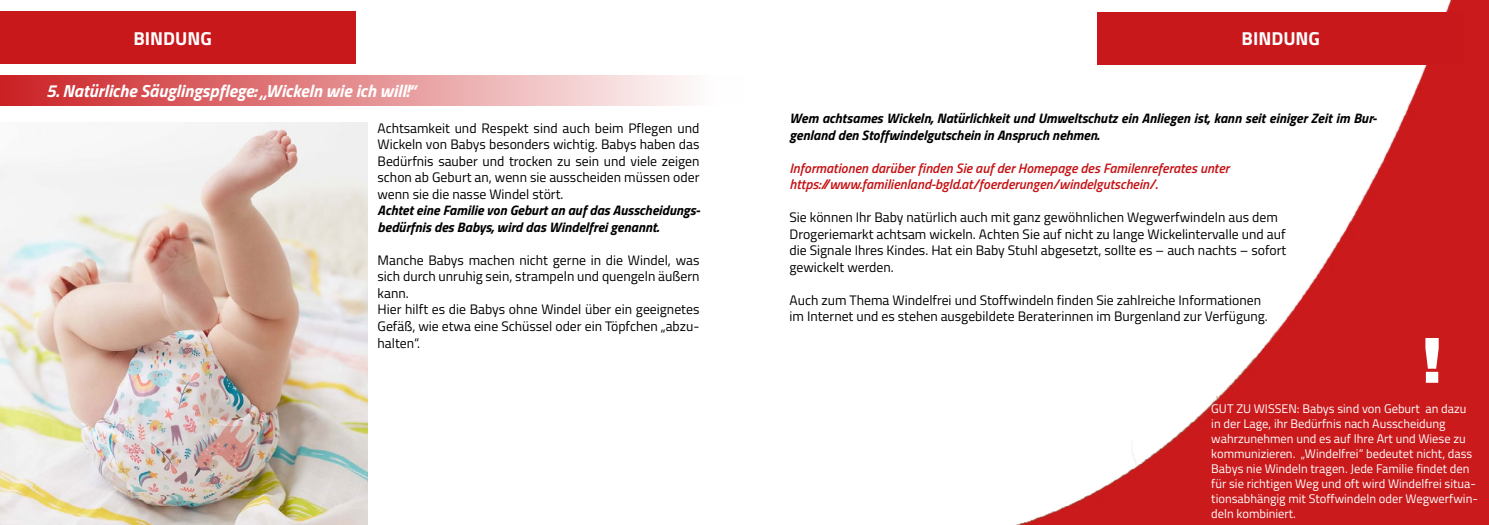
<style>
.page{position:relative;width:1489px;height:525px;background:#fff}
.page>*{position:absolute;margin:0;border:0;box-sizing:border-box;transform-origin:0 0}
.t1{font:900 62.5px "Arial";color:#fff}
.t2{font:700 18.75px "Titillium";color:#fff}
.t3{font:italic 700 17.5px "Titillium";color:#fff}
.t4{font:13.75px/16.5px "Titillium";color:#000}
.t5{font:italic 700 13.75px/16.5px "Titillium";color:#000}
.t6{font:italic 600 13.75px/16.5px "Titillium";color:#c51315}
.t7{font:12.5px/15px "Titillium";color:#fff}
</style>
<div class="page">
<img style="left:1019px;top:0;width:469px;height:524px">
<div style="left:1097px;top:12px;width:366px;height:52px;background:#c9181c"></div>
<div style="left:0;top:12px;width:356px;height:52px;background:#c9181c"></div>
<div style="left:0;top:75px;width:744px;height:30px;background:linear-gradient(to right,#cb2024,#fff)"></div>
<img style="left:0;top:122px;width:367px;height:402px">
<h2 class="t2" style="left:133px;top:24px;width:80px">BINDUNG</h2>
<p class="t3" style="left:46px;top:77px;width:370px">5. Natürliche Säuglingspflege: „Wickeln wie ich will!“</p>
<p class="t4" style="left:377px;top:119px;width:323px;text-align:justify">Achtsamkeit und Respekt sind auch beim Pflegen und Wickeln von Babys besonders wichtig. Babys haben das Bedürfnis sauber und trocken zu sein und viele zeigen schon ab Geburt an, wenn sie ausscheiden müssen oder wenn sie die nasse Windel stört.</p>
<p class="t5" style="left:377px;top:201px;width:324px">Achtet eine Familie von Geburt an auf das Ausscheidungs&shy;bedürfnis des Babys, wird das Windelfrei genannt.</p>
<p class="t4" style="left:377px;top:251px;width:323px">Manche Babys machen nicht gerne in die Windel, was sich durch unruhig sein, strampeln und quengeln äußern kann.<br>Hier hilft es die Babys ohne Windel über ein geeignetes Gefäß, wie etwa eine Schüssel oder ein Töpfchen „abzu&shy;halten“.</p>
<h2 class="t2" style="left:1241px;top:24px;width:80px">BINDUNG</h2>
<p class="t5" style="left:789px;top:109px;width:589px">Wem achtsames Wickeln, Natürlichkeit und Umweltschutz ein Anliegen ist, kann seit einiger Zeit im Bur&shy;genland den Stoffwindelgutschein in Anspruch nehmen.</p>
<p class="t6" style="left:789px;top:159px;width:441px">Informationen darüber finden Sie auf der Homepage des Familenreferates unter https://www.familienland-bgld.at/foerderungen/windelgutschein/.</p>
<p class="t4" style="left:789px;top:208px;width:498px">Sie können Ihr Baby natürlich auch mit ganz gewöhnlichen Wegwerfwindeln aus dem Drogeriemarkt achtsam wickeln. Achten Sie auf nicht zu lange Wickelintervalle und auf die Signale Ihres Kindes. Hat ein Baby Stuhl abgesetzt, sollte es – auch nachts – sofort gewickelt werden.</p>
<p class="t4" style="left:789px;top:291px;width:480px">Auch zum Thema Windelfrei und Stoffwindeln finden Sie zahlreiche Informationen im Internet und es stehen ausgebildete Beraterinnen im Burgenland zur Verfügung.</p>
<h1 class="t1" style="left:1421px;top:315px;width:22px">!</h1>
<p class="t7" style="left:1211px;top:400px;width:268px">GUT ZU WISSEN: Babys sind von Geburt an dazu in der Lage, ihr Bedürfnis nach Ausscheidung wahrzunehmen und es auf Ihre Art und Wiese zu kommunizieren. „Windelfrei“ bedeutet nicht, dass Babys nie Windeln tragen. Jede Familie findet den für sie richtigen Weg und oft wird Windelfrei situa&shy;tionsabhängig mit Stoffwindeln oder Wegwerfwin&shy;deln kombiniert.</p>
</div>
